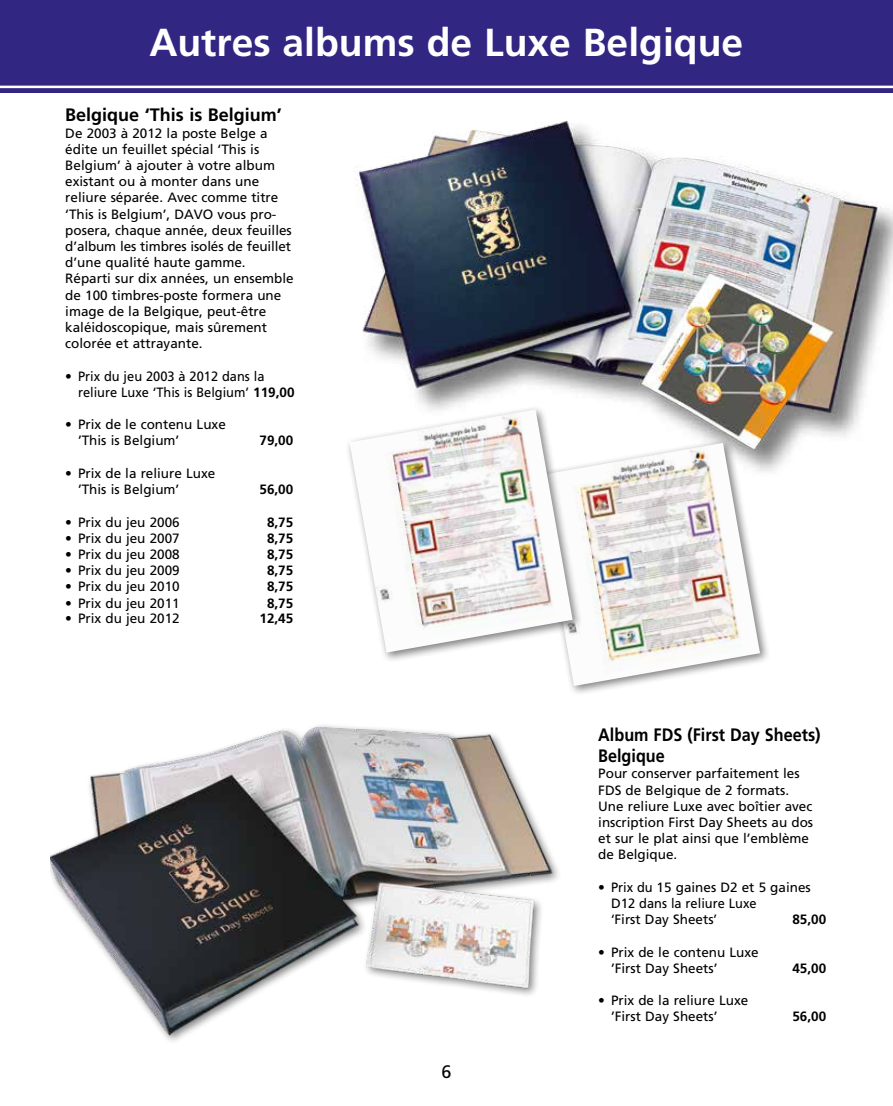
<style>
.page{position:relative;width:893px;height:1106px;background:#fff}
.page>*{position:absolute;margin:0;border:0;box-sizing:border-box;transform-origin:0 0}
.t1{font:700 39px "Frutiger LT Std";color:#fff}
.t2{font:700 18px/21.6px "Frutiger LT Std";color:#000;scale:.9 1}
.t3{font:700 18px "Frutiger LT Std";color:#000}
.t4{font:18px "Frutiger LT Std";color:#000}
.t5{font:13.5px/16.2px "Frutiger LT Std";color:#000}
.t6{font:700 13.5px "Frutiger LT Std";color:#000}
.s1{font-weight:700}
</style>
<div class="page">
<div style="left:0;top:0;width:893px;height:106px;background:#312783"></div>
<div style="left:0;top:93px;width:347px;height:13px;background:#fff"></div>
<img style="left:347px;top:85px;width:546px;height:387px">
<img style="left:50px;top:725px;width:508px;height:317px">
<div style="left:532px;top:438px;width:239px;height:259px;background:#000;opacity:.5"></div>
<img style="left:537px;top:443px;width:223px;height:243px">
<div style="left:345px;top:405px;width:238px;height:258px;background:#000;opacity:.5"></div>
<img style="left:349px;top:409px;width:224px;height:243px">
<h1 class="t1" style="left:149px;top:20px;width:595px">Autres albums de Luxe Belgique</h1>
<h2 class="t3" style="left:65px;top:104px;width:218px">Belgique ‘This is Belgium’</h2>
<p class="t5" style="left:65px;top:125px;width:230px">De 2003 à 2012 la poste Belge a édite un feuillet spécial ‘This is<br>Belgium’ à ajouter à votre album existant ou à monter dans une reliure séparée. Avec comme titre ‘This is Belgium’, DAVO vous pro&shy;posera, chaque année, deux feuilles d’album les timbres isolés de feuillet d’une qualité haute gamme.<br>Réparti sur dix années, un ensemble de 100 timbres-poste formera une image de la Belgique, peut-être kaléidoscopique, mais sûrement colorée et attrayante.</p>
<p class="t5" style="left:78px;top:368px;width:218px;text-indent:-13px">• Prix du jeu 2003 à 2012 dans la reliure Luxe ‘This is Belgium’ <span class="s1">119,00</span></p>
<p class="t5" style="left:78px;top:416px;width:149px;text-indent:-13px">• Prix de le contenu Luxe ’This is Belgium’</p>
<p class="t6" style="left:260px;top:433px;width:35px">79,00</p>
<p class="t5" style="left:78px;top:465px;width:139px;text-indent:-13px">• Prix de la reliure Luxe ’This is Belgium’</p>
<p class="t6" style="left:260px;top:481px;width:35px">56,00</p>
<p class="t5" style="left:65px;top:514px;width:116px">• Prix du jeu 2006</p>
<p class="t6" style="left:267px;top:514px;width:28px">8,75</p>
<p class="t5" style="left:65px;top:530px;width:116px">• Prix du jeu 2007</p>
<p class="t6" style="left:267px;top:530px;width:28px">8,75</p>
<p class="t5" style="left:65px;top:546px;width:116px">• Prix du jeu 2008</p>
<p class="t6" style="left:267px;top:546px;width:28px">8,75</p>
<p class="t5" style="left:65px;top:562px;width:116px">• Prix du jeu 2009</p>
<p class="t6" style="left:267px;top:562px;width:28px">8,75</p>
<p class="t5" style="left:65px;top:578px;width:116px">• Prix du jeu 2010</p>
<p class="t6" style="left:267px;top:578px;width:28px">8,75</p>
<p class="t5" style="left:65px;top:595px;width:116px">• Prix du jeu 2011</p>
<p class="t6" style="left:267px;top:595px;width:28px">8,75</p>
<p class="t5" style="left:65px;top:610px;width:116px">• Prix du jeu 2012</p>
<p class="t6" style="left:260px;top:610px;width:35px">12,45</p>
<h2 class="t4" style="left:441px;top:1061px;width:12px">6</h2>
<h2 class="t2" style="left:598px;top:723px;width:249px">Album FDS (First Day Sheets)<br>Belgique</h2>
<p class="t5" style="left:598px;top:765px;width:216px">Pour conserver parfaitement les<br>FDS de Belgique de 2 formats.<br>Une reliure Luxe avec boîtier avec inscription First Day Sheets au dos et sur le plat ainsi que l’emblème de Belgique.</p>
<p class="t5" style="left:611px;top:879px;width:201px;text-indent:-13px">• Prix du 15 gaines D2 et 5 gaines<br>D12 dans la reliure Luxe<br>‘First Day Sheets’</p>
<p class="t6" style="left:792px;top:911px;width:35px">85,00</p>
<p class="t5" style="left:611px;top:943px;width:149px;text-indent:-13px">• Prix de le contenu Luxe ’First Day Sheets’</p>
<p class="t5" style="left:611px;top:992px;width:139px;text-indent:-13px">• Prix de la reliure Luxe ’First Day Sheets’</p>
<p class="t6" style="left:792px;top:960px;width:35px">45,00</p>
<p class="t6" style="left:792px;top:1008px;width:35px">56,00</p>
</div>
